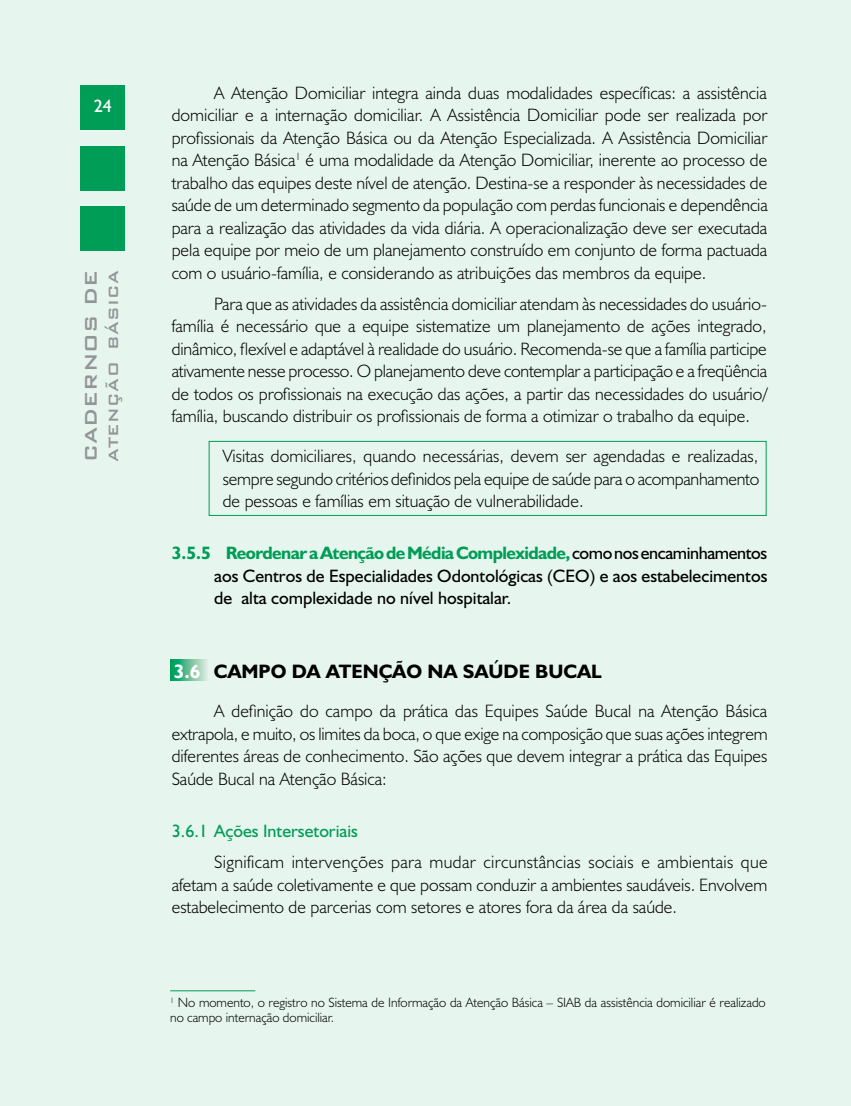
<style>
.page{position:relative;width:851px;height:1106px;background:#fff}
.page>*{position:absolute;margin:0;border:0;box-sizing:border-box;transform-origin:0 0}
.t1{font:500 22.5px "Bank Gothic BT";color:#939598}
.t2{font:700 19.5px "Humanist 521 BT";color:#000}
.t3{font:300 18px/22.5px "Humanist 521 BT";color:#000;text-align:justify}
.t4{font:18px/22.5px "Humanist 521 BT";color:#000;text-align:justify}
.t5{font:18px "Humanist 521 BT";color:#009d57}
.t6{font:500 18px "Bank Gothic BT";letter-spacing:.025em;color:#939598}
.t7{font:18px "Humanist 521 BT";color:#fff}
.t8{font:300 13.5px/15px "Humanist 521 BT";color:#000}
.s1{font-weight:700;color:#009d57}
.s2{color:#fff}
</style>
<div class="page">
<div style="left:0;top:0;width:850px;height:1106px;background:#e6f5ee"></div>
<div style="left:80px;top:85px;width:44px;height:44px;background:#009d57"></div>
<div style="left:80px;top:146px;width:44px;height:44px;background:#009d57"></div>
<div style="left:80px;top:207px;width:44px;height:44px;background:#009d57"></div>
<svg style="left:170px;top:659px;width:37px;height:22px"></svg>
<svg style="left:170px;top:660px;width:37px;height:20px"></svg>
<div style="left:209px;top:441px;width:557px;height:74px;border:1px solid #009d57"></div>
<hr style="left:170px;top:990px;width:85px;height:1px;background:#009d57">
<p class="t7" style="left:94px;top:95px;width:20px">24</p>
<p class="t1" style="left:79px;top:461px;width:193px;rotate:-90deg">CADERNOS DE</p>
<p class="t6" style="left:104px;top:461px;width:193px;rotate:-90deg">ATENÇÃO BÁSICA</p>
<p class="t3" style="left:172px;top:81px;width:597px;text-indent:43px">A Atenção Domiciliar integra ainda duas modalidades específicas: a assistência domiciliar e a internação domiciliar. A Assistência Domiciliar pode ser realizada por profissionais da Atenção Básica ou da Atenção Especializada. A Assistência Domiciliar na Atenção Básica<sup>1</sup> é uma modalidade da Atenção Domiciliar, inerente ao processo de trabalho das equipes deste nível de atenção. Destina-se a responder às necessidades de saúde de um determinado segmento da população com perdas funcionais e dependência para a realização das atividades da vida diária. A operacionalização deve ser executada pela equipe por meio de um planejamento construído em conjunto de forma pactuada com o usuário-família, e considerando as atribuições das membros da equipe.</p>
<p class="t3" style="left:172px;top:292px;width:597px;text-indent:43px">Para que as atividades da assistência domiciliar atendam às necessidades do usuário&shy;família é necessário que a equipe sistematize um planejamento de ações integrado, dinâmico, flexível e adaptável à realidade do usuário. Recomenda-se que a família participe ativamente nesse processo. O planejamento deve contemplar a participação e a freqüência de todos os profissionais na execução das ações, a partir das necessidades do usuário/ família, buscando distribuir os profissionais de forma a otimizar o trabalho da equipe.</p>
<p class="t3" style="left:223px;top:444px;width:538px">Visitas domiciliares, quando necessárias, devem ser agendadas e realizadas, sempre segundo critérios definidos pela equipe de saúde para o acompanhamento de pessoas e famílias em situação de vulnerabilidade.</p>
<p class="t4" style="left:214px;top:541px;width:554px;text-indent:-43px"><span class="s1">3.5.5 Reordenar a Atenção de Média Complexidade,</span>como nos encaminhamentos aos Centros de Especialidades Odontológicas (CEO) e aos estabelecimentos de alta complexidade no nível hospitalar.</p>
<p class="t2" style="left:174px;top:659px;width:429px"><span class="s2">3.6</span> CAMPO DA ATENÇÃO NA SAÚDE BUCAL</p>
<p class="t3" style="left:172px;top:699px;width:597px;text-indent:43px">A definição do campo da prática das Equipes Saúde Bucal na Atenção Básica extrapola, e muito, os limites da boca, o que exige na composição que suas ações integrem diferentes áreas de conhecimento. São ações que devem integrar a prática das Equipes Saúde Bucal na Atenção Básica:</p>
<p class="t5" style="left:172px;top:820px;width:188px">3.6.1 Ações Intersetoriais</p>
<p class="t3" style="left:172px;top:850px;width:597px;text-indent:43px">Significam intervenções para mudar circunstâncias sociais e ambientais que afetam a saúde coletivamente e que possam conduzir a ambientes saudáveis. Envolvem estabelecimento de parcerias com setores e atores fora da área da saúde.</p>
<p class="t8" style="left:170px;top:994px;width:597px"><sup>1</sup> No momento, o registro no Sistema de Informação da Atenção Básica – SIAB da assistência domiciliar é realizado no campo internação domiciliar.</p>
</div>
